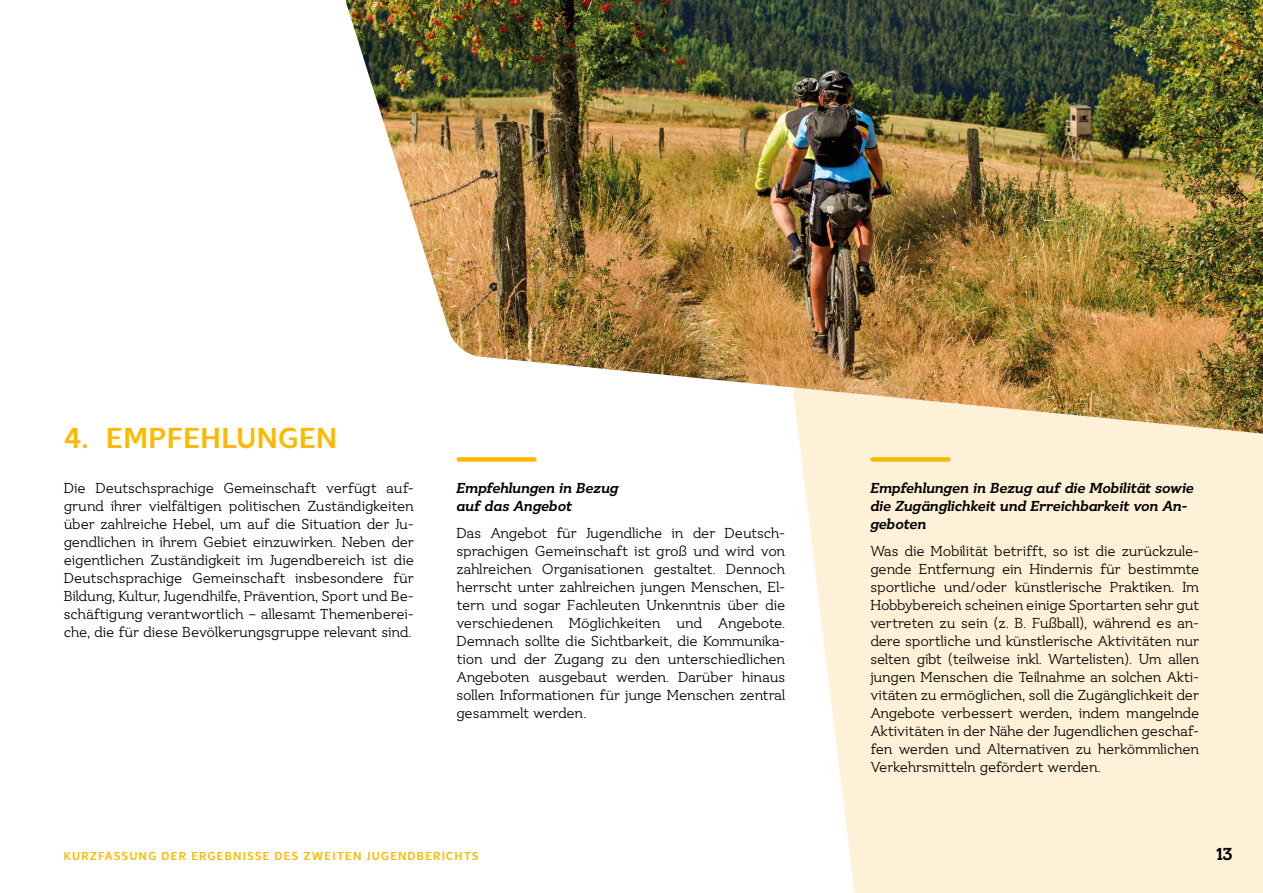
<style>
.page{position:relative;width:1263px;height:893px;background:#fff}
.page>*{position:absolute;margin:0;border:0;box-sizing:border-box;transform-origin:0 0}
.t1{font:700 30px "Ostbe Sans";letter-spacing:.01em;color:#fbba00}
.t2{font:700 18px "Ostbe Serif";color:#000}
.t3{font:15px/18px "Ostbe Serif";letter-spacing:-.02em;color:#000;text-align:justify}
.t4{font:italic 700 15px/18px "Ostbe Serif";letter-spacing:-.02em;color:#000}
.t5{font:700 12px "Ostbe Sans";letter-spacing:.09em;color:#fbba00}
</style>
<div class="page">
<div style="left:798px;top:434px;width:465px;height:459px;background:#fff1d7"></div>
<img style="left:345px;top:0;width:918px;height:434px">
<div style="left:459px;top:457px;width:75px;height:5px;background:#fbba00"></div>
<div style="left:872px;top:457px;width:76px;height:5px;background:#fbba00"></div>
<h1 class="t1" style="left:64px;top:421px;width:275px">4. EMPFEHLUNGEN</h1>
<p class="t3" style="left:64px;top:480px;width:352px">Die Deutschsprachige Gemeinschaft verfügt auf&shy;grund ihrer vielfältigen politischen Zuständigkeiten über zahlreiche Hebel, um auf die Situation der Ju&shy;gendlichen in ihrem Gebiet einzuwirken. Neben der eigentlichen Zuständigkeit im Jugendbereich ist die Deutschsprachige Gemeinschaft insbesondere für Bildung, Kultur, Jugendhilfe, Prävention, Sport und Be&shy;schäftigung verantwortlich – allesamt Themenberei&shy;che, die für diese Bevölkerungsgruppe relevant sind.</p>
<p class="t4" style="left:456px;top:480px;width:164px">Empfehlungen in Bezug auf das Angebot</p>
<p class="t3" style="left:456px;top:524px;width:330px">Das Angebot für Jugendliche in der Deutsch&shy;sprachigen Gemeinschaft ist groß und wird von zahlreichen Organisationen gestaltet. Dennoch herrscht unter zahlreichen jungen Menschen, El&shy;tern und sogar Fachleuten Unkenntnis über die verschiedenen Möglichkeiten und Angebote.<br>Demnach sollte die Sichtbarkeit, die Kommunika&shy;tion und der Zugang zu den unterschiedlichen Angeboten ausgebaut werden. Darüber hinaus sollen Informationen für junge Menschen zentral gesammelt werden.</p>
<p class="t4" style="left:870px;top:480px;width:325px">Empfehlungen in Bezug auf die Mobilität sowie die Zugänglichkeit und Erreichbarkeit von An&shy;geboten</p>
<p class="t3" style="left:870px;top:542px;width:330px">Was die Mobilität betrifft, so ist die zurückzule&shy;gende Entfernung ein Hindernis für bestimmte sportliche und/oder künstlerische Praktiken. Im Hobbybereich scheinen einige Sportarten sehr gut vertreten zu sein (z. B. Fußball), während es an&shy;dere sportliche und künstlerische Aktivitäten nur selten gibt (teilweise inkl. Wartelisten). Um allen jungen Menschen die Teilnahme an solchen Akti&shy;vitäten zu ermöglichen, soll die Zugänglichkeit der Angebote verbessert werden, indem mangelnde Aktivitäten in der Nähe der Jugendlichen geschaf&shy;fen werden und Alternativen zu herkömmlichen Verkehrsmitteln gefördert werden.</p>
<p class="t5" style="left:64px;top:849px;width:416px">KURZFASSUNG DER ERGEBNISSE DES ZWEITEN JUGENDBERICHTS</p>
<p class="t2" style="left:1216px;top:843px;width:18px">13</p>
</div>
